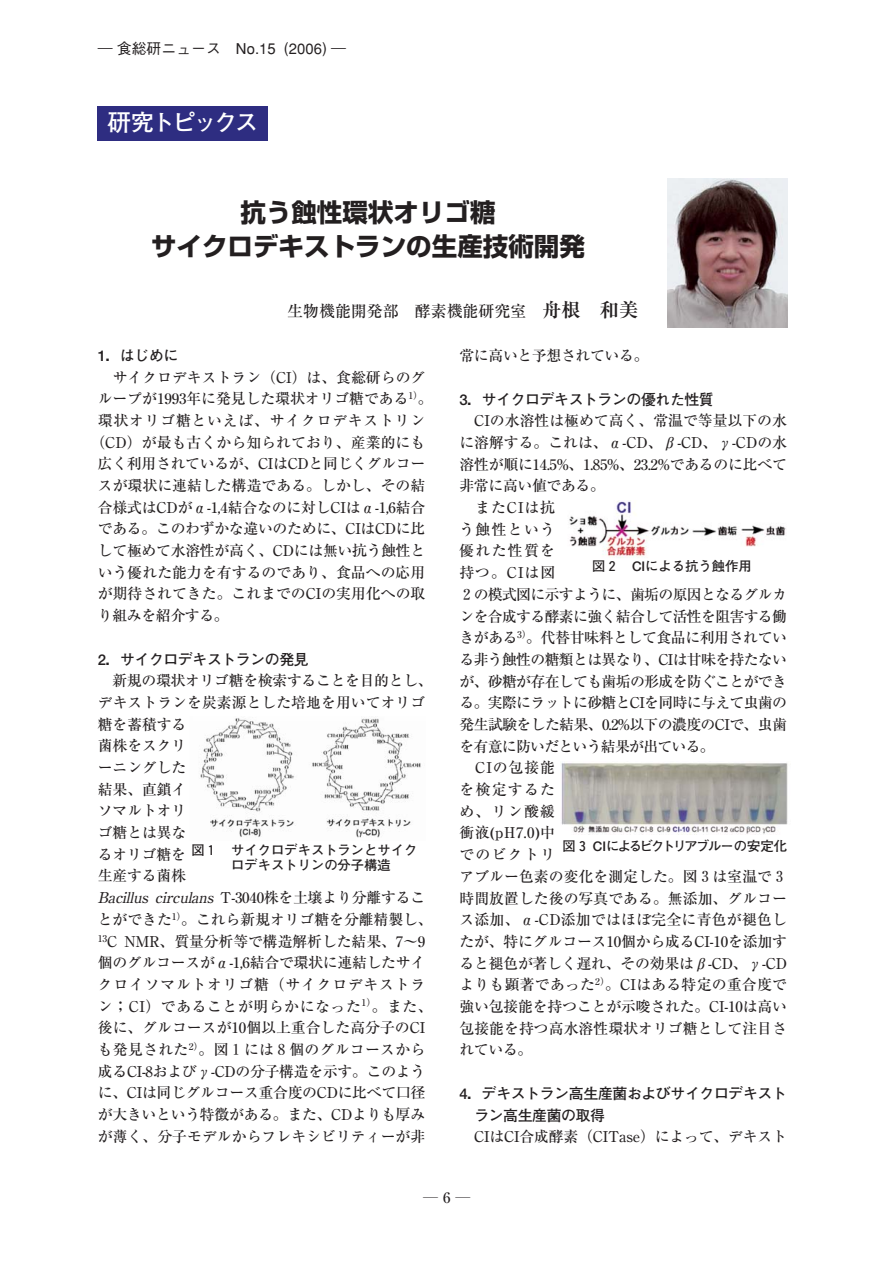
<style>
.page{position:relative;width:893px;height:1262px;background:#fff}
.page>*{position:absolute;margin:0;border:0;box-sizing:border-box;transform-origin:0 0}
.t1{font:700 25.5px/34px "Shin Go";color:#231f20;text-align:center}
.t2{font:700 23.4px "Futo Go B101";letter-spacing:-.11em;color:#fff}
.t3{font:500 15.9px "Ryumin";color:#231f20}
.t4{font:500 14.85px "Ryumin";letter-spacing:-.01em;color:#231f20}
.t5{font:500 14.85px "Ryumin";letter-spacing:-.045em;color:#231f20}
.t6{font:700 14.85px/21.8px "Futo Go B101";letter-spacing:-.03em;color:#231f20}
.t7{font:500 14.85px "Ryumin";letter-spacing:.015em;color:#231f20}
.t8{font:500 14.85px "Ryumin";letter-spacing:.05em;color:#231f20}
.t9{font:italic 500 14.85px "Ryumin";color:#231f20}
.t10{font:500 14.85px "Ryumin";letter-spacing:-.04em;color:#231f20}
.t11{font:500 14.85px "Ryumin";letter-spacing:.035em;color:#231f20}
.t12{font:500 14.85px "Ryumin";letter-spacing:-.03em;color:#231f20}
.t13{font:500 14.85px "Gothic BBB";color:#231f20}
.t14{font:500 14.85px "Ryumin";letter-spacing:-.05em;color:#231f20}
.t15{font:700 13.35px/14.9px "Futo Go B101";color:#231f20}
.t16{font:700 13.35px "Futo Go B101";letter-spacing:-.11em;color:#231f20}
.s1{font-weight:700;font-size:19.2px}
.s2{font-style:normal}
.s3{font-family:"Ryumin";font-weight:500}
</style>
<div class="page">
<img style="left:668px;top:179px;width:119px;height:148px">
<div style="left:98px;top:106px;width:170px;height:34px;background:#2e2d81"></div>
<img style="left:200px;top:718px;width:221px;height:120px">
<img style="left:569px;top:501px;width:217px;height:57px">
<img style="left:561px;top:763px;width:227px;height:71px">
<p class="t13" style="left:98px;top:43px;width:250px">― 食総研ニュース　No.15 (2006) ―</p>
<p class="t2" style="left:107px;top:113px;width:152px">研究トピックス</p>
<p class="t1" style="left:151px;top:199px;width:435px">抗う蝕性環状オリゴ糖<br>サイクロデキストランの生産技術開発</p>
<p class="t3" style="left:287px;top:306px;width:352px">生物機能開発部　酵素機能研究室　<span class="s1">舟根　和美</span></p>
<p class="t6" style="left:98px;top:346px;width:82px">1．はじめに</p>
<p class="t4" style="left:113px;top:372px;width:314px">サイクロデキストラン（CI）は、食総研らのグ</p>
<p class="t4" style="left:98px;top:393px;width:336px">ループが1993年に発見した環状オリゴ糖である<sup>1）</sup>。</p>
<p class="t8" style="left:98px;top:415px;width:329px">環状オリゴ糖といえば、サイクロデキストリン</p>
<p class="t4" style="left:90px;top:437px;width:336px">（CD）が最も古くから知られており、産業的にも</p>
<p class="t4" style="left:98px;top:458px;width:329px">広く利用されているが、CIはCDと同じくグルコー</p>
<p class="t4" style="left:98px;top:480px;width:329px">スが環状に連結した構造である。しかし、その結</p>
<p class="t4" style="left:98px;top:502px;width:329px">合様式はCDがα-1,4結合なのに対しCIはα-1,6結合</p>
<p class="t4" style="left:98px;top:523px;width:329px">である。このわずかな違いのために、CIはCDに比</p>
<p class="t4" style="left:98px;top:545px;width:329px">して極めて水溶性が高く、CDには無い抗う蝕性と</p>
<p class="t4" style="left:98px;top:567px;width:329px">いう優れた能力を有するのであり、食品への応用</p>
<p class="t4" style="left:98px;top:588px;width:329px">が期待されてきた。これまでのCIの実用化への取</p>
<p class="t4" style="left:98px;top:610px;width:132px">り組みを紹介する。</p>
<p class="t6" style="left:98px;top:649px;width:212px">2．サイクロデキストランの発見</p>
<p class="t4" style="left:112px;top:675px;width:322px">新規の環状オリゴ糖を検索することを目的とし、</p>
<p class="t4" style="left:98px;top:697px;width:329px">デキストランを炭素源とした培地を用いてオリゴ</p>
<p class="t4" style="left:98px;top:719px;width:90px">糖を蓄積する</p>
<p class="t4" style="left:98px;top:740px;width:90px">菌株をスクリ</p>
<p class="t4" style="left:98px;top:762px;width:90px">ーニングした</p>
<p class="t4" style="left:98px;top:784px;width:90px">結果、直鎖イ</p>
<p class="t4" style="left:98px;top:805px;width:90px">ソマルトオリ</p>
<p class="t4" style="left:98px;top:827px;width:90px">ゴ糖とは異な</p>
<p class="t4" style="left:98px;top:849px;width:90px">るオリゴ糖を</p>
<p class="t4" style="left:98px;top:870px;width:90px">生産する菌株</p>
<p class="t9" style="left:98px;top:892px;width:329px">Bacillus circulans <span class="s2">T-3040株を土壌より分離するこ</span></p>
<p class="t4" style="left:98px;top:914px;width:336px">とができた<sup>1）</sup>。これら新規オリゴ糖を分離精製し、</p>
<p class="t4" style="left:98px;top:935px;width:329px"><sup>13</sup>C NMR、質量分析等で構造解析した結果、7～9</p>
<p class="t4" style="left:98px;top:957px;width:329px">個のグルコースがα-1,6結合で環状に連結したサイ</p>
<p class="t8" style="left:98px;top:979px;width:329px">クロイソマルトオリゴ糖（サイクロデキストラ</p>
<p class="t11" style="left:98px;top:1001px;width:336px">ン；CI）であることが明らかになった<sup>1）</sup>。また、</p>
<p class="t4" style="left:98px;top:1022px;width:329px">後に、グルコースが10個以上重合した高分子のCI</p>
<p class="t7" style="left:98px;top:1044px;width:329px">も発見された<sup>2）</sup>。図１には８個のグルコースから</p>
<p class="t4" style="left:98px;top:1066px;width:329px">成るCI-8およびγ-CDの分子構造を示す。このよう</p>
<p class="t4" style="left:98px;top:1087px;width:329px">に、CIは同じグルコース重合度のCDに比べて口径</p>
<p class="t4" style="left:98px;top:1109px;width:329px">が大きいという特徴がある。また、CDよりも厚み</p>
<p class="t4" style="left:98px;top:1131px;width:329px">が薄く、分子モデルからフレキシビリティーが非</p>
<p class="t15" style="left:231px;top:844px;width:188px;text-indent:-40px">図１　サイクロデキストランとサイクロデキストリンの分子構造</p>
<p class="t4" style="left:459px;top:350px;width:190px">常に高いと予想されている。</p>
<p class="t6" style="left:459px;top:390px;width:256px">3．サイクロデキストランの優れた性質</p>
<p class="t4" style="left:474px;top:415px;width:314px">CIの水溶性は極めて高く、常温で等量以下の水</p>
<p class="t4" style="left:459px;top:437px;width:329px">に溶解する。これは、α-CD、β-CD、γ-CDの水</p>
<p class="t4" style="left:459px;top:459px;width:329px">溶性が順に14.5%、1.85%、23.2%であるのに比べて</p>
<p class="t4" style="left:459px;top:480px;width:147px">非常に高い値である。</p>
<p class="t4" style="left:475px;top:502px;width:81px">またCIは抗</p>
<p class="t4" style="left:459px;top:524px;width:97px">う蝕性という</p>
<p class="t4" style="left:459px;top:545px;width:97px">優れた性質を</p>
<p class="t4" style="left:459px;top:567px;width:97px">持つ。CIは図</p>
<p class="t5" style="left:459px;top:589px;width:329px">２の模式図に示すように、歯垢の原因となるグルカ</p>
<p class="t5" style="left:459px;top:611px;width:329px">ンを合成する酵素に強く結合して活性を阻害する働</p>
<p class="t12" style="left:459px;top:632px;width:329px">きがある<sup>3）</sup>。代替甘味料として食品に利用されてい</p>
<p class="t5" style="left:459px;top:654px;width:329px">る非う蝕性の糖類とは異なり、CIは甘味を持たない</p>
<p class="t5" style="left:459px;top:676px;width:329px">が、砂糖が存在しても歯垢の形成を防ぐことができ</p>
<p class="t5" style="left:459px;top:697px;width:329px">る。実際にラットに砂糖とCIを同時に与えて虫歯の</p>
<p class="t10" style="left:459px;top:719px;width:329px">発生試験をした結果、0.2%以下の濃度のCIで、虫歯</p>
<p class="t14" style="left:459px;top:741px;width:257px">を有意に防いだという結果が出ている。</p>
<p class="t4" style="left:475px;top:762px;width:81px">CIの包接能</p>
<p class="t4" style="left:459px;top:784px;width:97px">を検定するた</p>
<p class="t4" style="left:459px;top:806px;width:97px">め、リン酸緩</p>
<p class="t4" style="left:459px;top:827px;width:97px">衝液(pH7.0)中</p>
<p class="t4" style="left:459px;top:849px;width:97px">でのビクトリ</p>
<p class="t4" style="left:459px;top:871px;width:329px">アブルー色素の変化を測定した。図３は室温で３</p>
<p class="t4" style="left:459px;top:892px;width:329px">時間放置した後の写真である。無添加、グルコー</p>
<p class="t7" style="left:459px;top:914px;width:329px">ス添加、α-CD添加ではほぼ完全に青色が褪色し</p>
<p class="t4" style="left:459px;top:936px;width:329px">たが、特にグルコース10個から成るCI-10を添加す</p>
<p class="t4" style="left:459px;top:957px;width:329px">ると褪色が著しく遅れ、その効果はβ-CD、γ-CD</p>
<p class="t7" style="left:459px;top:979px;width:329px">よりも顕著であった<sup>2）</sup>。CIはある特定の重合度で</p>
<p class="t4" style="left:459px;top:1001px;width:329px">強い包接能を持つことが示唆された。CI-10は高い</p>
<p class="t4" style="left:459px;top:1023px;width:329px">包接能を持つ高水溶性環状オリゴ糖として注目さ</p>
<p class="t4" style="left:459px;top:1044px;width:74px">れている。</p>
<p class="t6" style="left:474px;top:1084px;width:314px;text-indent:-15px">4．デキストラン高生産菌およびサイクロデキストラン高生産菌の取得<br><span class="s3">CIはCI合成酵素（CITase）によって、デキスト</span></p>
<p class="t15" style="left:592px;top:560px;width:161px">図２　CIによる抗う蝕作用</p>
<p class="t16" style="left:562px;top:841px;width:226px">図３ CIによるビクトリアブルーの安定化</p>
<p class="t4" style="left:423px;top:1192px;width:49px">―6―</p>
</div>
